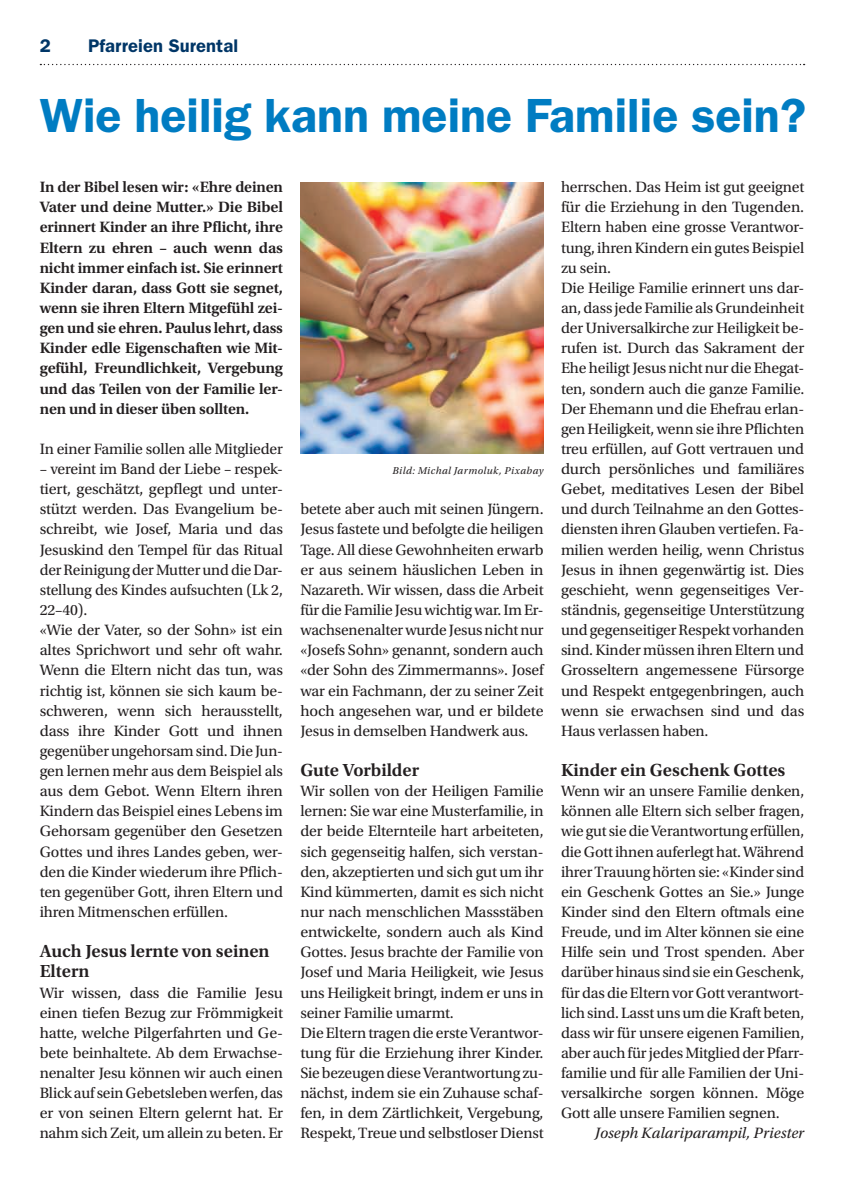
<style>
.page{position:relative;width:844px;height:1191px;background:#fff}
.page>*{position:absolute;margin:0;border:0;box-sizing:border-box;transform-origin:0 0}
.t1{font:600 48.12px "ITC Franklin Gothic Std";color:#007cc2}
.t2{font:600 18.38px/20.1px "Utopia Std";color:#231f20}
.t3{font:600 18.38px "ITC Franklin Gothic Std";letter-spacing:.005em;color:#003667}
.t4{font:15.75px/20.1px "Utopia Std";letter-spacing:-.01em;color:#231f20}
.t5{font:600 15.75px/20.1px "Utopia Std";letter-spacing:-.01em;color:#231f20;text-align:justify}
.t6{font:italic 15.75px "Utopia Std";color:#231f20}
.t7{font:italic 10.5px "Utopia Std";letter-spacing:.045em;color:#231f20}
</style>
<div class="page">
<svg style="left:40px;top:64px;width:764px;height:1px"></svg>
<img style="left:300px;top:182px;width:243px;height:272px">
<p class="t3" style="left:40px;top:35px;width:13px">2</p>
<p class="t3" style="left:88px;top:35px;width:151px">Pfarreien Surental</p>
<h1 class="t1" style="left:40px;top:87px;width:767px">Wie heilig kann meine Familie sein?</h1>
<p class="t5" style="left:40px;top:177px;width:245px">In der Bibel lesen wir: «Ehre deinen Vater und deine Mutter.» Die Bibel erinnert Kinder an ihre Pflicht, ihre Eltern zu ehren – auch wenn das nicht immer einfach ist. Sie erinnert Kinder daran, dass Gott sie segnet, wenn sie ihren Eltern Mitgefühl zei&shy;gen und sie ehren. Paulus lehrt, dass Kinder edle Eigenschaften wie Mit&shy;gefühl, Freundlichkeit, Vergebung und das Teilen von der Familie ler&shy;nen und in dieser üben sollten.</p>
<p class="t4" style="left:40px;top:439px;width:245px">In einer Familie sollen alle Mitglieder</p>
<p class="t4" style="left:40px;top:459px;width:245px">– vereint im Band der Liebe – respek&shy;tiert, geschätzt, gepflegt und unter&shy;stützt werden. Das Evangelium be&shy;schreibt, wie Josef, Maria und das Jesuskind den Tempel für das Ritual der Reinigung der Mutter und die Dar&shy;stellung des Kindes aufsuchten (Lk 2, 22–40).<br>«Wie der Vater, so der Sohn» ist ein altes Sprichwort und sehr oft wahr.<br>Wenn die Eltern nicht das tun, was richtig ist, können sie sich kaum be&shy;schweren, wenn sich herausstellt, dass ihre Kinder Gott und ihnen gegenüber ungehorsam sind. Die Jun&shy;gen lernen mehr aus dem Beispiel als aus dem Gebot. Wenn Eltern ihren Kindern das Beispiel eines Lebens im Gehorsam gegenüber den Gesetzen Gottes und ihres Landes geben, wer&shy;den die Kinder wiederum ihre Pflich&shy;ten gegenüber Gott, ihren Eltern und ihren Mitmenschen erfüllen.</p>
<p class="t2" style="left:40px;top:941px;width:231px">Auch Jesus lernte von seinen<br>Eltern</p>
<p class="t4" style="left:40px;top:982px;width:245px;text-align:justify">Wir wissen, dass die Familie Jesu einen tiefen Bezug zur Frömmigkeit hatte, welche Pilgerfahrten und Ge&shy;bete beinhaltete. Ab dem Erwachse&shy;nenalter Jesu können wir auch einen Blick auf sein Gebetsleben werfen, das er von seinen Eltern gelernt hat. Er nahm sich Zeit, um allein zu beten. Er</p>
<p class="t7" style="left:392px;top:465px;width:153px">Bild: Michal Jarmoluk, Pixabay</p>
<p class="t4" style="left:300px;top:499px;width:245px;text-align:justify">betete aber auch mit seinen Jüngern.<br>Jesus fastete und befolgte die heiligen Tage. All diese Gewohnheiten erwarb er aus seinem häuslichen Leben in Nazareth. Wir wissen, dass die Arbeit für die Familie Jesu wichtig war. Im Er&shy;wachsenenalter wurde Jesus nicht nur «Josefs Sohn» genannt, sondern auch «der Sohn des Zimmermanns». Josef war ein Fachmann, der zu seiner Zeit hoch angesehen war, und er bildete Jesus in demselben Handwerk aus.</p>
<p class="t2" style="left:300px;top:760px;width:120px">Gute Vorbilder</p>
<p class="t4" style="left:300px;top:781px;width:245px">Wir sollen von der Heiligen Familie lernen: Sie war eine Musterfamilie, in der beide Elternteile hart arbeiteten, sich gegenseitig halfen, sich verstan&shy;den, akzeptierten und sich gut um ihr Kind kümmerten, damit es sich nicht nur nach menschlichen Massstäben entwickelte, sondern auch als Kind Gottes. Jesus brachte der Familie von Josef und Maria Heiligkeit, wie Jesus uns Heiligkeit bringt, indem er uns in seiner Familie umarmt.<br>Die Eltern tragen die erste Verantwor&shy;tung für die Erziehung ihrer Kinder.<br>Sie bezeugen diese Verantwortung zu&shy;nächst, indem sie ein Zuhause schaf&shy;fen, in dem Zärtlichkeit, Vergebung, Respekt, Treue und selbstloser Dienst</p>
<p class="t4" style="left:561px;top:177px;width:245px">herrschen. Das Heim ist gut geeignet für die Erziehung in den Tugenden.<br>Eltern haben eine grosse Verantwor&shy;tung, ihren Kindern ein gutes Beispiel zu sein.<br>Die Heilige Familie erinnert uns dar&shy;an, dass jede Familie als Grundeinheit der Universalkirche zur Heiligkeit be&shy;rufen ist. Durch das Sakrament der Ehe heiligt Jesus nicht nur die Ehegat&shy;ten, sondern auch die ganze Familie.<br>Der Ehemann und die Ehefrau erlan&shy;gen Heiligkeit, wenn sie ihre Pflichten treu erfüllen, auf Gott vertrauen und durch persönliches und familiäres Gebet, meditatives Lesen der Bibel und durch Teilnahme an den Gottes&shy;diensten ihren Glauben vertiefen. Fa&shy;milien werden heilig, wenn Christus Jesus in ihnen gegenwärtig ist. Dies geschieht, wenn gegenseitiges Ver&shy;ständnis, gegenseitige Unterstützung und gegenseitiger Respekt vorhanden sind. Kinder müssen ihren Eltern und Grosseltern angemessene Fürsorge und Respekt entgegenbringen, auch wenn sie erwachsen sind und das Haus verlassen haben.</p>
<p class="t2" style="left:561px;top:760px;width:226px">Kinder ein Geschenk Gottes</p>
<p class="t4" style="left:561px;top:781px;width:245px;text-align:justify">Wenn wir an unsere Familie denken, können alle Eltern sich selber fragen, wie gut sie die Verantwortung erfüllen, die Gott ihnen auferlegt hat. Während ihrer Trauung hörten sie: «Kinder sind ein Geschenk Gottes an Sie.» Junge Kinder sind den Eltern oftmals eine Freude, und im Alter können sie eine Hilfe sein und Trost spenden. Aber darüber hinaus sind sie ein Geschenk, für das die Eltern vor Gott verantwort&shy;lich sind. Lasst uns um die Kraft beten, dass wir für unsere eigenen Familien, aber auch für jedes Mitglied der Pfarr&shy;familie und für alle Familien der Uni&shy;versalkirche sorgen können. Möge Gott alle unsere Familien segnen.</p>
<p class="t6" style="left:595px;top:1124px;width:211px">Joseph Kalariparampil, Priester</p>
</div>
